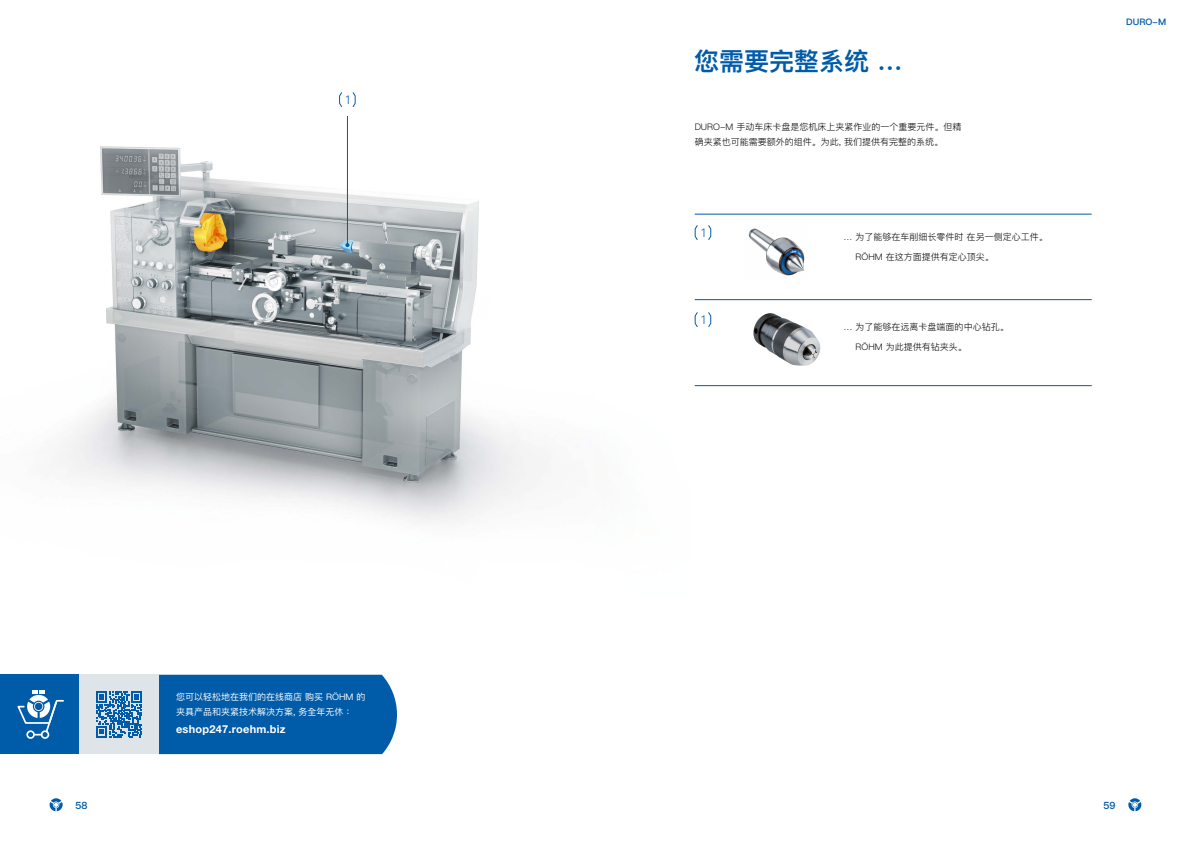
<style>
.page{position:relative;width:1191px;height:842px;background:#fff}
.page>*{position:absolute;margin:0;border:0;box-sizing:border-box;transform-origin:0 0}
.t1{font:600 25px "Ping Fang HK";color:#005ba8}
.t2{font:300 12px "Ping Fang HK";color:#005ba8}
.t3{font:700 11px "Helvetica Neue LT Pro";letter-spacing:.02em;color:#fff}
.t4{font:600 10px "Ping Fang HK";color:#005ba8}
.t5{font:300 9px/15px "Ping Fang HK";color:#000}
.t6{font:9px/15px "Ping Fang HK";color:#fff}
.t7{font:300 9px "Ping Fang SC";color:#000}
.t8{font:600 9px "Ping Fang HK";color:#005ba8}
.s1{font-family:"Ping Fang HK"}
</style>
<div class="page">
<svg style="left:1128px;top:798px;width:13px;height:13px"></svg>
<svg style="left:50px;top:798px;width:13px;height:13px"></svg>
<img style="left:57px;top:116px;width:492px;height:407px">
<svg style="left:694px;top:225px;width:4px;height:15px"></svg>
<svg style="left:708px;top:225px;width:3px;height:15px"></svg>
<svg style="left:694px;top:312px;width:4px;height:15px"></svg>
<svg style="left:708px;top:312px;width:3px;height:15px"></svg>
<hr style="left:694px;top:214px;width:397px;height:1px;background:#005ba8">
<hr style="left:694px;top:299px;width:397px;height:1px;background:#005ba8">
<hr style="left:694px;top:385px;width:397px;height:1px;background:#005ba8">
<img style="left:748px;top:228px;width:57px;height:48px">
<svg style="left:339px;top:92px;width:4px;height:15px"></svg>
<svg style="left:352px;top:92px;width:4px;height:15px"></svg>
<hr style="left:347px;top:116px;width:1px;height:129px;background:#005ba8">
<svg style="left:345px;top:243px;width:4px;height:4px"></svg>
<img style="left:753px;top:313px;width:67px;height:53px">
<div style="left:159px;top:675px;width:238px;height:79px;background:#005ba8"></div>
<div style="left:0;top:675px;width:79px;height:79px;background:#005ba8"></div>
<div style="left:26px;top:730px;width:9px;height:9px;border:2px solid #fff;border-radius:50%"></div>
<div style="left:41px;top:730px;width:8px;height:9px;border:2px solid #fff;border-radius:50%"></div>
<svg style="left:17px;top:690px;width:47px;height:45px"></svg>
<div style="left:79px;top:675px;width:80px;height:79px;background:#dee4e7"></div>
<svg style="left:96px;top:691px;width:46px;height:46px"></svg>
<h2 class="t2" style="left:345px;top:92px;width:6px">1</h2>
<h1 class="t1" style="left:694px;top:45px;width:210px">您需要完整系统 …</h1>
<p class="t5" style="left:694px;top:119px;width:268px">DURO-M 手动车床卡盘是您机床上夹紧作业的一个重要元件。但精确夹紧也可能需要额外的组件。为此, 我们提供有完整的系统。</p>
<h2 class="t2" style="left:701px;top:225px;width:6px">1</h2>
<h2 class="t2" style="left:701px;top:312px;width:6px">1</h2>
<p class="t5" style="left:843px;top:229px;width:205px">… 为了能够在车削细长零件时 在另一侧定心工件。</p>
<p class="t5" style="left:855px;top:249px;width:140px">RÖHM 在这方面提供有定心顶尖。</p>
<p class="t7" style="left:843px;top:321px;width:166px"><span class="s1">…</span> 为了能够在远离卡盘端面的中心钻孔<span class="s1">。</span></p>
<p class="t5" style="left:855px;top:339px;width:113px">RÖHM 为此提供有钻夹头。</p>
<p class="t8" style="left:1126px;top:16px;width:41px">DURO-M</p>
<p class="t6" style="left:176px;top:690px;width:191px">您可以轻松地在我们的在线商店 购买 RÖHM 的夹具产品和夹紧技术解决方案, 务全年无休：</p>
<p class="t3" style="left:176px;top:722px;width:111px">eshop247.roehm.biz</p>
<p class="t4" style="left:75px;top:799px;width:13px">58</p>
<p class="t4" style="left:1103px;top:799px;width:13px">59</p>
</div>
